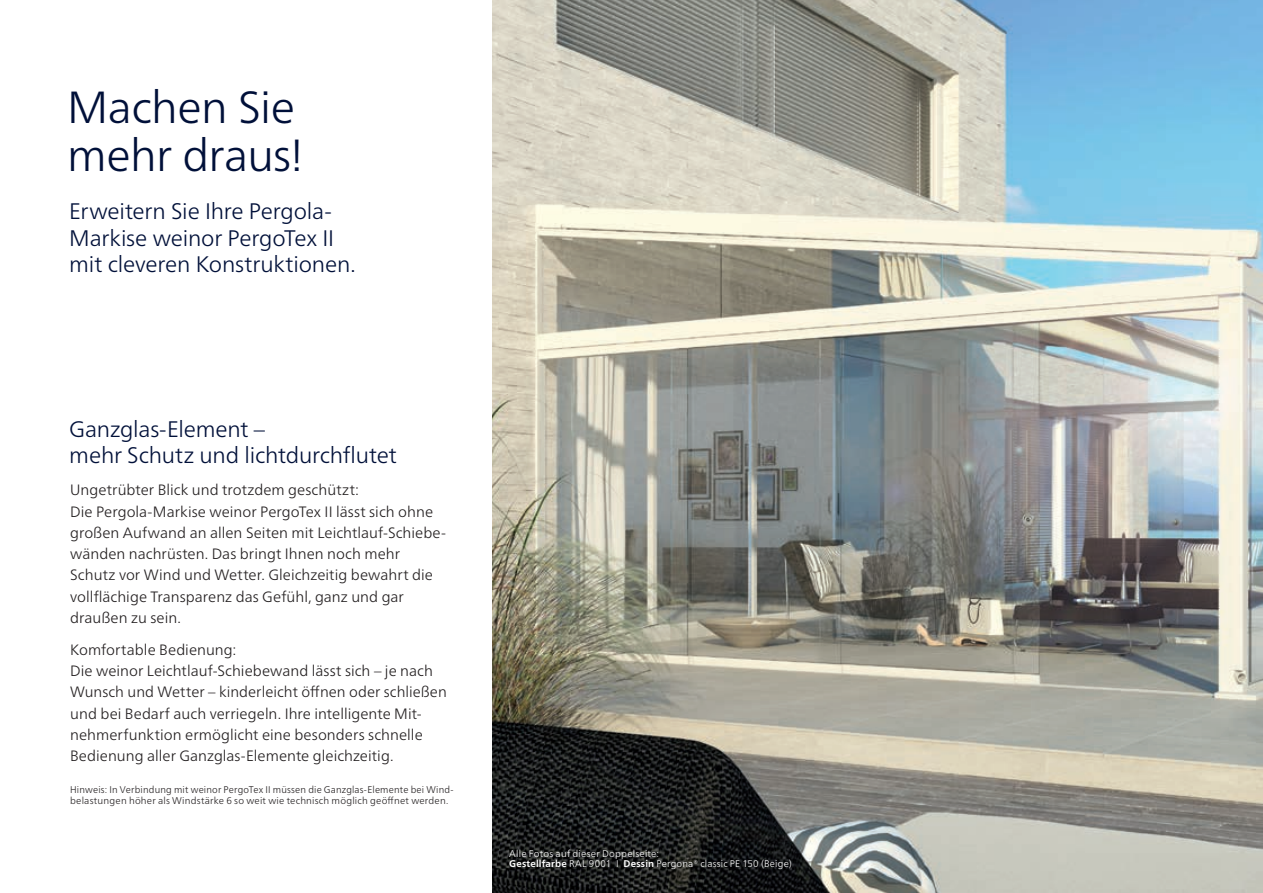
<style>
.page{position:relative;width:1263px;height:893px;background:#fff}
.page>*{position:absolute;margin:0;border:0;box-sizing:border-box;transform-origin:0 0}
._01_Head_Rbold_VERS{font:300 45px/48px "Frutiger Neue LTW1 G";letter-spacing:-.015em;color:#001039}
._01_Head_Rlight{font:300 22.5px/26.5px "Frutiger Neue LTW1 G";letter-spacing:-.01em;color:#001039}
._03_Copy_Rlight_10_5{font:300 15px/21.3px "Frutiger Neue LTW1 G";letter-spacing:.005em;color:#231f20}
._08_Rlight_6_5_2_5mm{font:300 9.75px/10.6px "Frutiger Neue LTW1 G";letter-spacing:.02em;color:#231f20}
._08_Rlight_6_5_2_5mm-2{font:300 9.75px/10.6px "Frutiger Neue LTW1 G";letter-spacing:.02em;color:#fff}
.s1{font-weight:700}
</style>
<div class="page">
<img style="left:492px;top:0;width:771px;height:893px">
<p class="_01_Head_Rbold_VERS" style="left:67px;top:83px;width:238px">Machen Sie mehr draus!</p>
<p class="_01_Head_Rlight" style="left:69px;top:198px;width:288px">Erweitern Sie Ihre Pergola-<br>Markise weinor PergoTex II mit cleveren Konstruktionen.</p>
<p class="_01_Head_Rlight" style="left:69px;top:415px;width:329px">Ganzglas-Element –<br>mehr Schutz und lichtdurchflutet</p>
<p class="_03_Copy_Rlight_10_5" style="left:70px;top:479px;width:377px">Ungetrübter Blick und trotzdem geschützt:<br>Die Pergola-Markise weinor PergoTex II lässt sich ohne großen Aufwand an allen Seiten mit Leichtlauf-Schiebe&shy;wänden nachrüsten. Das bringt Ihnen noch mehr Schutz vor Wind und Wetter. Gleichzeitig bewahrt die vollflächige Transparenz das Gefühl, ganz und gar draußen zu sein.</p>
<p class="_03_Copy_Rlight_10_5" style="left:70px;top:639px;width:378px">Komfortable Bedienung:<br>Die weinor Leichtlauf-Schiebewand lässt sich – je nach Wunsch und Wetter – kinderleicht öffnen oder schließen und bei Bedarf auch verriegeln. Ihre intelligente Mit&shy;nehmerfunktion ermöglicht eine besonders schnelle Bedienung aller Ganzglas-Elemente gleichzeitig.</p>
<p class="_08_Rlight_6_5_2_5mm" style="left:70px;top:784px;width:384px">Hinweis: In Verbindung mit weinor PergoTex II müssen die Ganzglas-Elemente bei Wind&shy;belastungen höher als Windstärke 6 so weit wie technisch möglich geöffnet werden.</p>
<p class="_08_Rlight_6_5_2_5mm-2" style="left:509px;top:848px;width:284px">Alle Fotos auf dieser Doppelseite:<br><span class="s1">Gestellfarbe</span> RAL 9001 I <span class="s1">Dessin</span> Pergona® classic PE 150 (Beige)</p>
</div>
